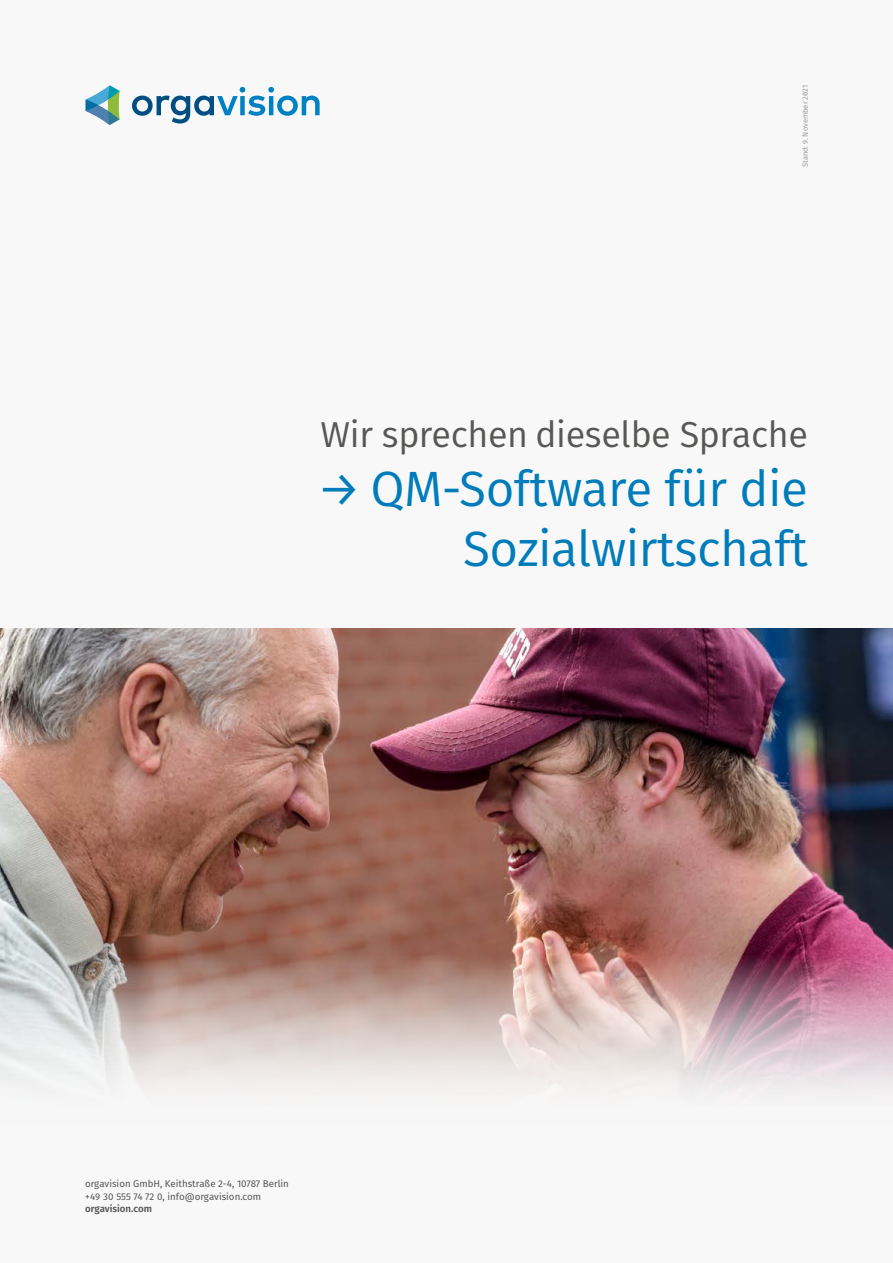
<style>
.page{position:relative;width:893px;height:1263px;background:#f8f8f8}
.page>*{position:absolute;margin:0;border:0;box-sizing:border-box;transform-origin:0 0}
.t1{font:49.5px/59.4px "Fira Sans";letter-spacing:-.01em;color:#007cbb;text-align:right}
.t2{font:36px "Fira Sans";letter-spacing:-.01em;color:#575756}
.t3{font:9.75px/12.8px "Fira Sans";color:#575756}
.t4{font:600 9.75px "Fira Sans";color:#575756}
.t5{font:7.5px "Fira Sans";color:#9d9d9c}
</style>
<div class="page">
<svg style="left:85px;top:85px;width:35px;height:40px"></svg>
<svg style="left:132px;top:87px;width:188px;height:36px"></svg>
<img style="left:0;top:628px;width:893px;height:461px">
<p class="t5" style="left:800px;top:167px;width:84px;rotate:-90deg">Stand: 9. November 2021</p>
<h2 class="t2" style="left:321px;top:407px;width:489px">Wir sprechen dieselbe Sprache</h2>
<h1 class="t1" style="left:317px;top:458px;width:493px">→ QM-Software für die<br>Sozialwirtschaft</h1>
<p class="t3" style="left:85px;top:1177px;width:205px">orgavision GmbH, Keithstraße 2-4, 10787 Berlin +49 30 555 74 72 0, info@orgavision.com</p>
<p class="t4" style="left:85px;top:1201px;width:68px">orgavision.com</p>
</div>
